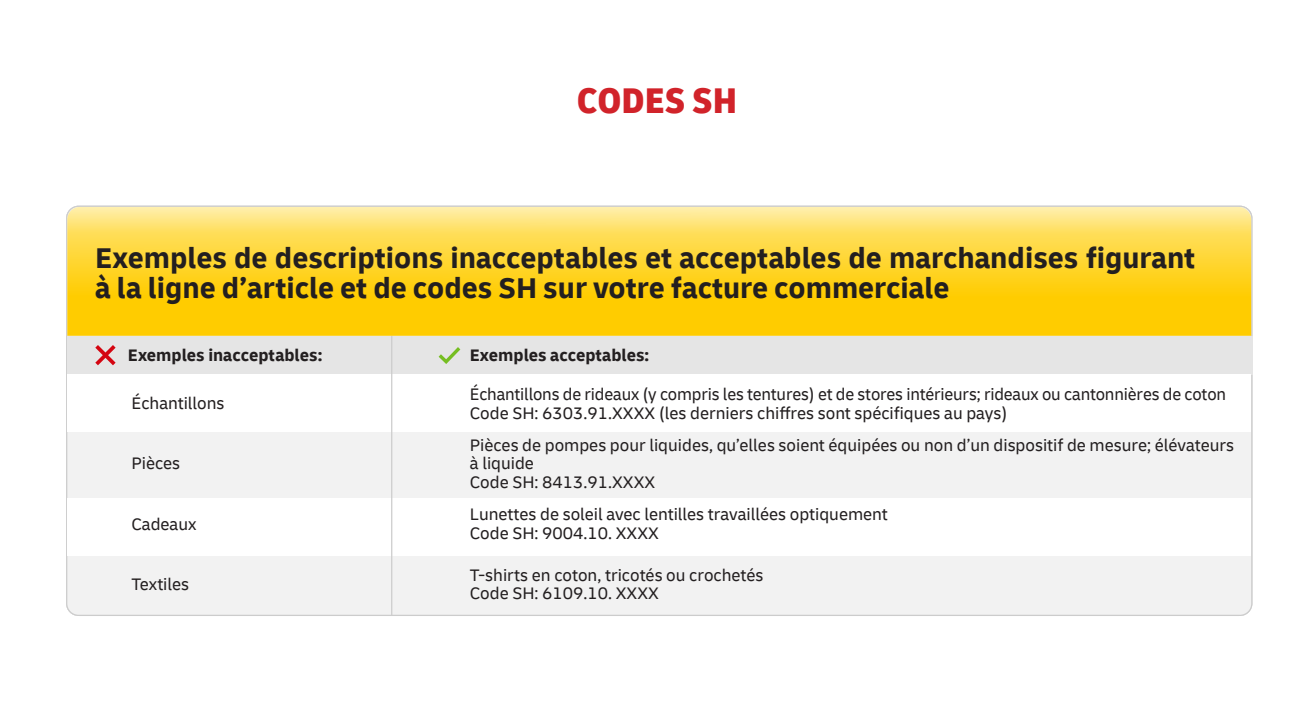
<style>
.page{position:relative;width:1314px;height:722px;background:#fff}
.page>*{position:absolute;margin:0;border:0;box-sizing:border-box;transform-origin:0 0}
.t1{font:900 condensed 37.5px "Delivery";color:#d1232a}
.t2{font:700 30px/30px "Delivery";color:#231f20}
.t3{font:17.5px/18.8px "Delivery";color:#231f20}
.t4{font:700 17.5px "Delivery";color:#231f20}
</style>
<div class="page">
<div style="left:66px;top:206px;width:1186px;height:410px;background:#f2f2f2"></div>
<div style="left:67px;top:336px;width:1185px;height:38px;background:#e5e5e5"></div>
<div style="left:67px;top:374px;width:1184px;height:58px;background:#fff"></div>
<div style="left:67px;top:498px;width:1184px;height:58px;background:#fff"></div>
<hr style="left:391px;top:336px;width:1px;height:280px;background:#ccc">
<svg style="left:67px;top:207px;width:1184px;height:129px;background:#fed531"></svg>
<svg style="left:95px;top:345px;width:21px;height:21px"></svg>
<svg style="left:439px;top:347px;width:21px;height:17px"></svg>
<h1 class="t1" style="left:577px;top:78px;width:162px">CODES SH</h1>
<h2 class="t2" style="left:95px;top:242px;width:1101px">Exemples de descriptions inacceptables et acceptables de marchandises figurant à la ligne d’article et de codes SH sur votre facture commerciale</h2>
<p class="t4" style="left:128px;top:345px;width:196px">Exemples inacceptables:</p>
<p class="t4" style="left:470px;top:345px;width:181px">Exemples acceptables:</p>
<p class="t3" style="left:131px;top:393px;width:95px">Échantillons</p>
<p class="t3" style="left:470px;top:384px;width:758px">Échantillons de rideaux (y compris les tentures) et de stores intérieurs; rideaux ou cantonnières de coton<br>Code SH: 6303.91.XXXX (les derniers chiffres sont spécifiques au pays)</p>
<p class="t3" style="left:131px;top:454px;width:50px">Pièces</p>
<p class="t3" style="left:470px;top:435px;width:766px">Pièces de pompes pour liquides, qu’elles soient équipées ou non d’un dispositif de mesure; élévateurs à liquide<br>Code SH: 8413.91.XXXX</p>
<p class="t3" style="left:131px;top:514px;width:67px">Cadeaux</p>
<p class="t3" style="left:470px;top:504px;width:419px">Lunettes de soleil avec lentilles travaillées optiquement<br>Code SH: 9004.10. XXXX</p>
<p class="t3" style="left:131px;top:574px;width:59px">Textiles</p>
<p class="t3" style="left:470px;top:565px;width:295px">T-shirts en coton, tricotés ou crochetés<br>Code SH: 6109.10. XXXX</p>
</div>
